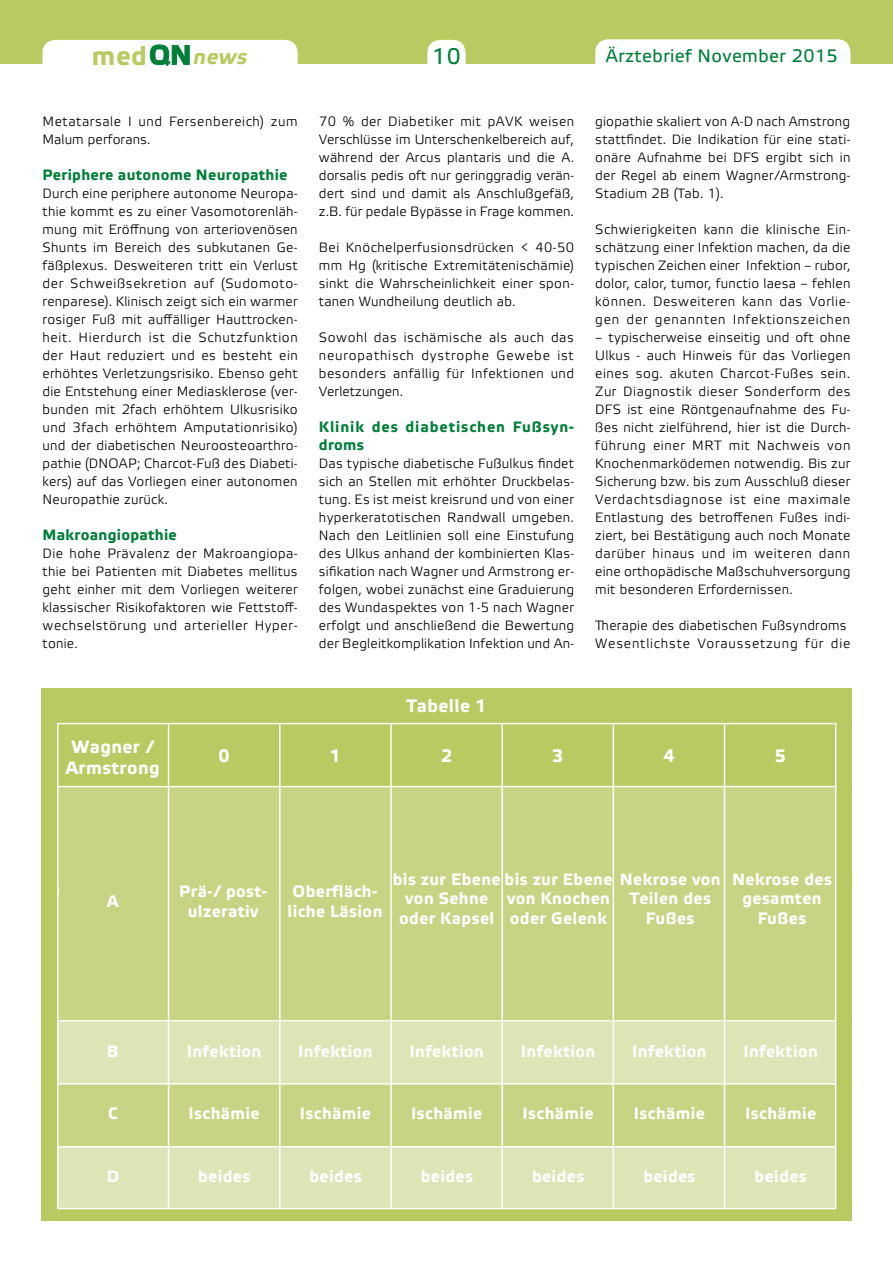
<style>
.page{position:relative;width:893px;height:1263px;background:#fff}
.page>*{position:absolute;margin:0;border:0;box-sizing:border-box;transform-origin:0 0}
.t1{font:700 26.4px "Etelka Text";color:#b8ca61}
.t2{font:22.5px "Etelka Text";color:#007f39}
.t3{font:italic 700 21.15px "Etelka Text Pro";color:#b8ca61}
.t4{font:700 18px "Etelka Text";letter-spacing:.025em;color:#fff}
.t5{font:18px "Etelka Text";letter-spacing:.02em;color:#007f39}
.t6{font:700 16.5px/19.8px "Etelka Text";letter-spacing:.025em;color:#fff;text-align:center}
.t7{font:700 15px "Etelka Text";letter-spacing:.02em;color:#007f39}
.t8{font:700 15px/18px "Etelka Text";letter-spacing:.065em;color:#007f39}
.t9{font:300 13.5px/18px "Etelka";letter-spacing:.02em;color:#000;text-align:justify}
.t10{font:300 13.5px/18px "Etelka";letter-spacing:.045em;color:#000}
</style>
<div class="page">
<div style="left:0;top:0;width:893px;height:64px;background:#b8ca61"></div>
<div style="left:427px;top:40px;width:39px;height:52px;background:#fff;border-radius:13px"></div>
<div style="left:595px;top:39px;width:255px;height:45px;background:#fff;border-radius:13px"></div>
<div style="left:43px;top:40px;width:255px;height:47px;background:#fff;border-radius:13px"></div>
<svg style="left:150px;top:45px;width:40px;height:21px"></svg>
<div style="left:41px;top:688px;width:810px;height:533px;background:#b8ca61"></div>
<svg style="left:57px;top:722px;width:780px;height:488px;background:#cbd78d"></svg>
<hr style="left:168px;top:724px;width:1px;height:484px;background:#fff">
<hr style="left:279px;top:724px;width:2px;height:484px;background:#fff">
<hr style="left:390px;top:724px;width:2px;height:484px;background:#fff">
<hr style="left:501px;top:724px;width:2px;height:484px;background:#fff">
<hr style="left:613px;top:724px;width:1px;height:484px;background:#fff">
<hr style="left:724px;top:724px;width:1px;height:484px;background:#fff">
<hr style="left:59px;top:786px;width:777px;height:1px;background:#fff">
<hr style="left:59px;top:1020px;width:777px;height:1px;background:#fff">
<hr style="left:59px;top:1083px;width:777px;height:1px;background:#fff">
<hr style="left:59px;top:1146px;width:777px;height:1px;background:#fff">
<h1 class="t1" style="left:92px;top:40px;width:57px">med</h1>
<h3 class="t3" style="left:193px;top:45px;width:60px">news</h3>
<h2 class="t2" style="left:432px;top:44px;width:30px">10</h2>
<h3 class="t5" style="left:606px;top:46px;width:234px">Ärztebrief November 2015</h3>
<p class="t10" style="left:43px;top:113px;width:257px">Metatarsale I und Fersenbereich) zum<br>Malum perforans.</p>
<p class="t7" style="left:43px;top:166px;width:247px">Periphere autonome Neuropathie</p>
<p class="t9" style="left:43px;top:185px;width:257px">Durch eine periphere autonome Neuropa&shy;thie kommt es zu einer Vasomotorenläh&shy;mung mit Eröffnung von arteriovenösen Shunts im Bereich des subkutanen Ge&shy;fäßplexus. Desweiteren tritt ein Verlust der Schweißsekretion auf (Sudomoto&shy;renparese). Klinisch zeigt sich ein warmer rosiger Fuß mit auffälliger Hauttrocken&shy;heit. Hierdurch ist die Schutzfunktion der Haut reduziert und es besteht ein erhöhtes Verletzungsrisiko. Ebenso geht die Entstehung einer Mediasklerose (ver&shy;bunden mit 2fach erhöhtem Ulkusrisiko und 3fach erhöhtem Amputationrisiko) und der diabetischen Neuroosteoarthro&shy;pathie (DNOAP; Charcot-Fuß des Diabeti&shy;kers) auf das Vorliegen einer autonomen Neuropathie zurück.</p>
<p class="t7" style="left:43px;top:526px;width:136px">Makroangiopathie</p>
<p class="t9" style="left:43px;top:545px;width:257px">Die hohe Prävalenz der Makroangiopa&shy;thie bei Patienten mit Diabetes mellitus geht einher mit dem Vorliegen weiterer klassischer Risikofaktoren wie Fettstoff&shy;wechselstörung und arterieller Hyper&shy;tonie.</p>
<p class="t9" style="left:319px;top:113px;width:257px">70 % der Diabetiker mit pAVK weisen Verschlüsse im Unterschenkelbereich auf, während der Arcus plantaris und die A. dorsalis pedis oft nur geringgradig verän&shy;dert sind und damit als Anschlußgefäß, z.B. für pedale Bypässe in Frage kommen.</p>
<p class="t9" style="left:319px;top:239px;width:257px">Bei Knöchelperfusionsdrücken &lt; 40-50 mm Hg (kritische Extremitätenischämie) sinkt die Wahrscheinlichkeit einer spon&shy;tanen Wundheilung deutlich ab.</p>
<p class="t9" style="left:319px;top:329px;width:257px">Sowohl das ischämische als auch das neuropathisch dystrophe Gewebe ist besonders anfällig für Infektionen und Verletzungen.</p>
<p class="t8" style="left:319px;top:418px;width:256px">Klinik des diabetischen Fußsyn&shy;droms</p>
<p class="t9" style="left:319px;top:455px;width:257px">Das typische diabetische Fußulkus findet sich an Stellen mit erhöhter Druckbelas&shy;tung. Es ist meist kreisrund und von einer hyperkeratotischen Randwall umgeben.<br>Nach den Leitlinien soll eine Einstufung des Ulkus anhand der kombinierten Klas&shy;sifikation nach Wagner und Armstrong er&shy;folgen, wobei zunächst eine Graduierung des Wundaspektes von 1-5 nach Wagner erfolgt und anschließend die Bewertung der Begleitkomplikation Infektion und An-</p>
<h3 class="t4" style="left:406px;top:695px;width:82px">Tabelle 1</h3>
<p class="t9" style="left:595px;top:113px;width:257px">giopathie skaliert von A-D nach Amstrong stattfindet. Die Indikation für eine stati&shy;onäre Aufnahme bei DFS ergibt sich in der Regel ab einem Wagner/Armstrong-Stadium 2B (Tab. 1).</p>
<p class="t9" style="left:595px;top:221px;width:257px">Schwierigkeiten kann die klinische Ein&shy;schätzung einer Infektion machen, da die typischen Zeichen einer Infektion – rubor, dolor, calor, tumor, functio laesa – fehlen können. Desweiteren kann das Vorlie&shy;gen der genannten Infektionszeichen</p>
<p class="t9" style="left:595px;top:329px;width:257px">– typischerweise einseitig und oft ohne Ulkus - auch Hinweis für das Vorliegen eines sog. akuten Charcot-Fußes sein.<br>Zur Diagnostik dieser Sonderform des DFS ist eine Röntgenaufnahme des Fu&shy;ßes nicht zielführend, hier ist die Durch&shy;führung einer MRT mit Nachweis von Knochenmarködemen notwendig. Bis zur Sicherung bzw. bis zum Ausschluß dieser Verdachtsdiagnose ist eine maximale Entlastung des betroffenen Fußes indi&shy;ziert, bei Bestätigung auch noch Monate darüber hinaus und im weiteren dann eine orthopädische Maßschuhversorgung mit besonderen Erfordernissen.</p>
<p class="t9" style="left:595px;top:616px;width:257px">Therapie des diabetischen Fußsyndroms<br>Wesentlichste Voraussetzung für die</p>
<h3 class="t4" style="left:71px;top:736px;width:84px">Wagner /</h3>
<h3 class="t4" style="left:218px;top:745px;width:13px">0</h3>
<h3 class="t4" style="left:330px;top:745px;width:13px">1</h3>
<h3 class="t4" style="left:441px;top:745px;width:13px">2</h3>
<h3 class="t4" style="left:552px;top:745px;width:13px">3</h3>
<h3 class="t4" style="left:663px;top:745px;width:13px">4</h3>
<h3 class="t4" style="left:775px;top:745px;width:13px">5</h3>
<h3 class="t4" style="left:66px;top:758px;width:95px">Armstrong</h3>
<p class="t6" style="left:107px;top:892px;width:13px">A</p>
<p class="t6" style="left:179px;top:882px;width:89px">Prä-/ post&shy;ulzerativ</p>
<p class="t6" style="left:287px;top:882px;width:96px">Oberfläch&shy;liche Läsion</p>
<p class="t6" style="left:393px;top:870px;width:329px">bis zur Ebene bis zur Ebene Nekrose von</p>
<p class="t6" style="left:405px;top:889px;width:85px">von Sehne</p>
<p class="t6" style="left:399px;top:909px;width:97px">oder Kapsel</p>
<p class="t6" style="left:507px;top:889px;width:104px;text-align:left">von Knochen oder Gelenk</p>
<p class="t6" style="left:629px;top:889px;width:83px">Teilen des<br>Fußes</p>
<p class="t6" style="left:732px;top:870px;width:101px">Nekrose des gesamten<br>Fußes</p>
<p class="t6" style="left:107px;top:1042px;width:13px">B</p>
<p class="t6" style="left:187px;top:1042px;width:76px">Infektion</p>
<p class="t6" style="left:298px;top:1042px;width:76px">Infektion</p>
<p class="t6" style="left:410px;top:1042px;width:76px">Infektion</p>
<p class="t6" style="left:521px;top:1042px;width:76px">Infektion</p>
<p class="t6" style="left:632px;top:1042px;width:76px">Infektion</p>
<p class="t6" style="left:743px;top:1042px;width:76px">Infektion</p>
<p class="t6" style="left:108px;top:1104px;width:11px">C</p>
<p class="t6" style="left:189px;top:1104px;width:73px">Ischämie</p>
<p class="t6" style="left:300px;top:1104px;width:73px">Ischämie</p>
<p class="t6" style="left:411px;top:1104px;width:73px">Ischämie</p>
<p class="t6" style="left:523px;top:1104px;width:73px">Ischämie</p>
<p class="t6" style="left:634px;top:1104px;width:73px">Ischämie</p>
<p class="t6" style="left:745px;top:1104px;width:73px">Ischämie</p>
<p class="t6" style="left:107px;top:1167px;width:14px">D</p>
<p class="t6" style="left:198px;top:1167px;width:54px">beides</p>
<p class="t6" style="left:309px;top:1167px;width:54px">beides</p>
<p class="t6" style="left:421px;top:1167px;width:54px">beides</p>
<p class="t6" style="left:532px;top:1167px;width:54px">beides</p>
<p class="t6" style="left:643px;top:1167px;width:54px">beides</p>
<p class="t6" style="left:755px;top:1167px;width:54px">beides</p>
</div>
